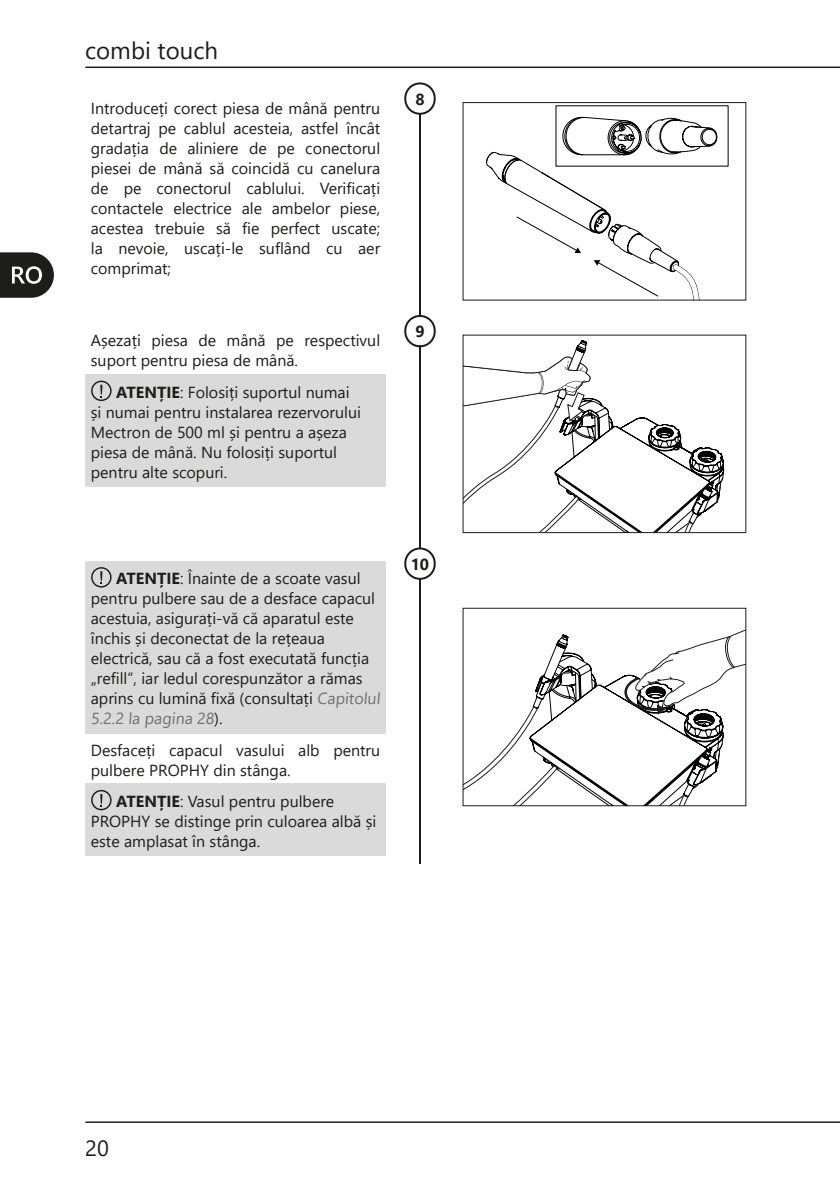
<style>
.page{position:relative;width:840px;height:1191px;background:#fff}
.page>*{position:absolute;margin:0;border:0;box-sizing:border-box;transform-origin:0 0}
.t1{font:24px "Segoe UI";color:#1d1d1b}
.t2{font:22px "Segoe UI";color:#1d1d1b}
.Testo_Note{font:16px/20px "Segoe UI";color:#1d1d1b}
.Testo{font:16px/20px "Segoe UI";color:#1d1d1b}
.Numerazione_Procedur{font:700 16px "Segoe UI";color:#1d1d1b}
.s1{font-weight:700}
.s2{color:#70706f}
</style>
<div class="page">
<hr style="left:86px;top:67px;width:753px;height:1px;background:#1d1d1b">
<hr style="left:86px;top:1121px;width:753px;height:2px;background:#1d1d1b">
<svg style="left:0;top:252px;width:54px;height:46px"></svg>
<svg style="left:407px;top:85px;width:27px;height:27px"></svg>
<div style="left:404px;top:82px;width:31px;height:33px;border:2px solid #1d1d1b;border-radius:15px"></div>
<hr style="left:419px;top:113px;width:2px;height:205px;background:#1d1d1b">
<svg style="left:486px;top:117px;width:231px;height:181px"></svg>
<div style="left:85px;top:374px;width:301px;height:113px;background:#dadada"></div>
<svg style="left:91px;top:380px;width:20px;height:21px"></svg>
<div style="left:404px;top:315px;width:31px;height:32px;border:2px solid #1d1d1b;border-radius:15px"></div>
<hr style="left:419px;top:346px;width:2px;height:203px;background:#1d1d1b">
<svg style="left:464px;top:340px;width:259px;height:191px"></svg>
<div style="left:462px;top:334px;width:284px;height:199px;border:1px solid #1d1d1b"></div>
<div style="left:85px;top:561px;width:301px;height:172px;background:#dadada"></div>
<div style="left:85px;top:784px;width:301px;height:72px;background:#dadada"></div>
<svg style="left:91px;top:567px;width:20px;height:20px"></svg>
<svg style="left:91px;top:790px;width:20px;height:20px"></svg>
<div style="left:404px;top:547px;width:31px;height:33px;border:2px solid #1d1d1b;border-radius:15px"></div>
<hr style="left:419px;top:578px;width:2px;height:285px;background:#1d1d1b">
<svg style="left:464px;top:630px;width:280px;height:174px"></svg>
<div style="left:462px;top:608px;width:284px;height:198px;border:1px solid #1d1d1b"></div>
<h1 class="t1" style="left:85px;top:28px;width:134px">combi touch</h1>
<p class="Testo" style="left:91px;top:97px;width:291px;text-align:justify">Introduceți corect piesa de mână pentru detartraj pe cablul acesteia, astfel încât gradația de aliniere de pe conectorul piesei de mână să coincidă cu canelura de pe conectorul cablului. Verificați contactele electrice ale ambelor piese, acestea trebuie să fie perfect uscate; la nevoie, uscați-le suflând cu aer comprimat;</p>
<p class="Testo" style="left:91px;top:329px;width:291px">Așezați piesa de mână pe respectivul suport pentru piesa de mână.</p>
<p class="Testo_Note" style="left:91px;top:380px;width:271px;text-indent:25px"><span class="s1">ATENȚIE</span>: Folosiți suportul numai și numai pentru instalarea rezervorului Mectron de 500 ml și pentru a așeza piesa de mână. Nu folosiți suportul pentru alte scopuri.</p>
<p class="Testo_Note" style="left:91px;top:567px;width:293px;text-indent:25px"><span class="s1">ATENȚIE</span>: Înainte de a scoate vasul pentru pulbere sau de a desface capacul acestuia, asigurați-vă că aparatul este închis și deconectat de la rețeaua electrică, sau că a fost executată funcția „refill”, iar ledul corespunzător a rămas aprins cu lumină fixă (consultați <span class="s2">Capitolul 5.2.2 la pagina 28</span>).</p>
<p class="Testo" style="left:91px;top:738px;width:291px">Desfaceți capacul vasului alb pentru pulbere PROPHY din stânga.</p>
<p class="Testo_Note" style="left:91px;top:789px;width:287px;text-indent:25px"><span class="s1">ATENȚIE</span>: Vasul pentru pulbere<br>PROPHY se distinge prin culoarea albă și este amplasat în stânga.</p>
<p class="Numerazione_Procedur" style="left:415px;top:84px;width:11px">8</p>
<p class="Numerazione_Procedur" style="left:415px;top:316px;width:11px">9</p>
<p class="Numerazione_Procedur" style="left:410px;top:549px;width:20px">10</p>
<h2 class="t2" style="left:85px;top:1127px;width:25px">20</h2>
</div>
